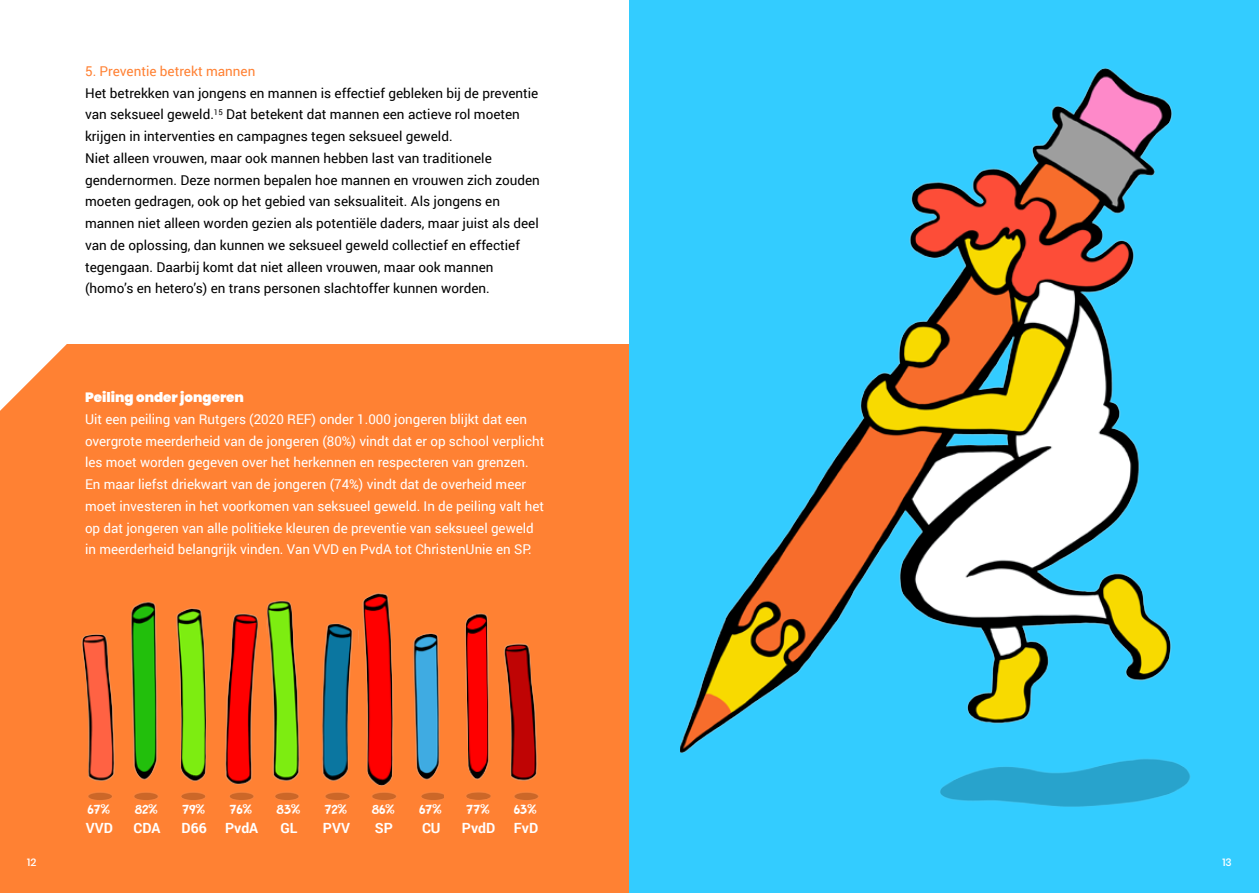
<style>
.page{position:relative;width:1259px;height:893px;background:#fff}
.page>*{position:absolute;margin:0;border:0;box-sizing:border-box;transform-origin:0 0}
.t1{font:700 14.1px "Roboto";color:#fff}
.t2{font:13.5px/21.8px "Roboto";color:#000}
.t3{font:13.5px/21.8px "Roboto";color:#fff}
.t4{font:13.5px "Roboto";color:#ff8133}
.t5{font:900 13.5px "Poppins";color:#fff}
.t6{font:11.55px "appopaint";color:#fff}
.t7{font:500 10.5px "Poppins";color:#fff}
</style>
<div class="page">
<div style="left:0;top:335px;width:629px;height:558px;background:#ff8133"></div>
<div style="left:0;top:0;width:629px;height:344px;background:#fff"></div>
<svg style="left:0;top:344px;width:67px;height:67px"></svg>
<div style="left:629px;top:0;width:630px;height:893px;background:#3cf"></div>
<img style="left:680px;top:68px;width:510px;height:739px">
<img style="left:81px;top:633px;width:34px;height:167px">
<img style="left:130px;top:601px;width:28px;height:199px">
<img style="left:176px;top:608px;width:31px;height:192px">
<img style="left:225px;top:613px;width:33px;height:187px">
<img style="left:266px;top:600px;width:34px;height:200px">
<img style="left:322px;top:623px;width:31px;height:177px">
<img style="left:358px;top:592px;width:39px;height:208px">
<img style="left:413px;top:633px;width:31px;height:167px">
<img style="left:465px;top:613px;width:25px;height:187px">
<img style="left:503px;top:643px;width:36px;height:157px">
<p class="t4" style="left:85px;top:61px;width:172px">5. Preventie betrekt mannen</p>
<p class="t2" style="left:85px;top:81px;width:456px">Het betrekken van jongens en mannen is effectief gebleken bij de preventie van seksueel geweld.<sup>15</sup> Dat betekent dat mannen een actieve rol moeten krijgen in interventies en campagnes tegen seksueel geweld.<br>Niet alleen vrouwen, maar ook mannen hebben last van traditionele gendernormen. Deze normen bepalen hoe mannen en vrouwen zich zouden moeten gedragen, ook op het gebied van seksualiteit. Als jongens en mannen niet alleen worden gezien als potentiële daders, maar juist als deel van de oplossing, dan kunnen we seksueel geweld collectief en effectief tegengaan. Daarbij komt dat niet alleen vrouwen, maar ook mannen (homo’s en hetero’s) en trans personen slachtoffer kunnen worden.</p>
<p class="t5" style="left:85px;top:389px;width:160px">Peiling onder jongeren</p>
<p class="t3" style="left:85px;top:408px;width:461px">Uit een peiling van Rutgers (2020 REF) onder 1.000 jongeren blijkt dat een overgrote meerderheid van de jongeren (80%) vindt dat er op school verplicht les moet worden gegeven over het herkennen en respecteren van grenzen.<br>En maar liefst driekwart van de jongeren (74%) vindt dat de overheid meer moet investeren in het voorkomen van seksueel geweld. In de peiling valt het op dat jongeren van alle politieke kleuren de preventie van seksueel geweld in meerderheid belangrijk vinden. Van VVD en PvdA tot ChristenUnie en SP.</p>
<p class="t7" style="left:27px;top:856px;width:11px">12</p>
<p class="t6" style="left:88px;top:803px;width:25px">67%</p>
<p class="t1" style="left:86px;top:818px;width:29px">VVD</p>
<p class="t6" style="left:135px;top:803px;width:26px">82%</p>
<p class="t1" style="left:133px;top:818px;width:28px">CDA</p>
<p class="t6" style="left:182px;top:803px;width:25px">79%</p>
<p class="t1" style="left:182px;top:818px;width:27px">D66</p>
<p class="t6" style="left:230px;top:803px;width:25px">76%</p>
<p class="t1" style="left:225px;top:818px;width:35px">PvdA</p>
<p class="t6" style="left:276px;top:803px;width:27px">83%</p>
<p class="t1" style="left:281px;top:818px;width:18px">GL</p>
<p class="t6" style="left:325px;top:803px;width:25px">72%</p>
<p class="t1" style="left:323px;top:818px;width:28px">PVV</p>
<p class="t6" style="left:372px;top:803px;width:26px">86%</p>
<p class="t1" style="left:375px;top:818px;width:20px">SP</p>
<p class="t6" style="left:419px;top:803px;width:25px">67%</p>
<p class="t1" style="left:422px;top:818px;width:20px">CU</p>
<p class="t6" style="left:466px;top:803px;width:26px">77%</p>
<p class="t1" style="left:462px;top:818px;width:35px">PvdD</p>
<p class="t6" style="left:514px;top:803px;width:25px">63%</p>
<p class="t1" style="left:514px;top:818px;width:26px">FvD</p>
<p class="t7" style="left:1222px;top:856px;width:11px">13</p>
</div>
